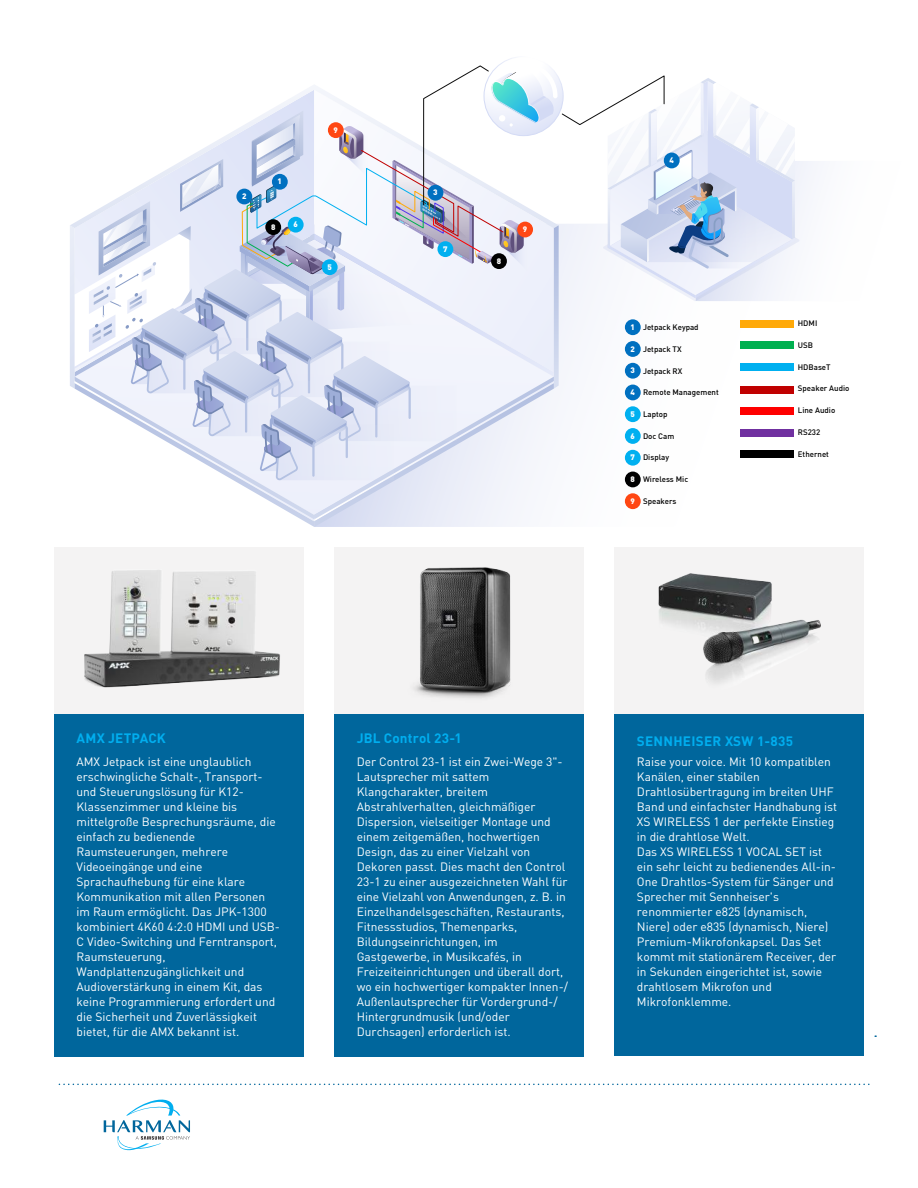
<style>
.page{position:relative;width:918px;height:1188px;background:#fff}
.page>*{position:absolute;margin:0;border:0;box-sizing:border-box;transform-origin:0 0}
.t1{font:700 13.5px "DIN";letter-spacing:.01em;color:#00aeef}
.t2{font:13.5px "DINT Bold";letter-spacing:.02em;color:#00aeef}
.t3{font:12px/15px "DINT";color:#fff}
.t4{font:500 7.95px "DIN";color:#000}
.t5{font:900 7.95px "DIN";color:#fff}
</style>
<div class="page">
<div style="left:54px;top:547px;width:250px;height:194px;background:#f4f3f3"></div>
<div style="left:334px;top:547px;width:250px;height:194px;background:#f4f3f3"></div>
<div style="left:614px;top:547px;width:250px;height:194px;background:#f4f3f3"></div>
<div style="left:54px;top:714px;width:250px;height:343px;background:#00669c"></div>
<div style="left:334px;top:714px;width:250px;height:342px;background:#00669c"></div>
<div style="left:614px;top:714px;width:250px;height:341px;background:#00669c"></div>
<svg style="left:59px;top:1084px;width:811px;height:1px"></svg>
<svg style="left:70px;top:64px;width:745px;height:463px"></svg>
<div style="left:625px;top:319px;width:16px;height:16px;background:#0070c0;border-radius:50%"></div>
<div style="left:272px;top:174px;width:16px;height:16px;background:#0070c0;border-radius:50%"></div>
<div style="left:625px;top:341px;width:16px;height:16px;background:#0070c0;border-radius:50%"></div>
<div style="left:236px;top:189px;width:16px;height:15px;background:#0070c0;border-radius:50%"></div>
<div style="left:625px;top:363px;width:16px;height:16px;background:#0070c0;border-radius:50%"></div>
<div style="left:428px;top:185px;width:15px;height:16px;background:#0070c0;border-radius:50%"></div>
<div style="left:625px;top:385px;width:16px;height:15px;background:#0070c0;border-radius:50%"></div>
<div style="left:664px;top:153px;width:16px;height:15px;background:#0070c0;border-radius:50%"></div>
<div style="left:625px;top:406px;width:16px;height:16px;background:#00b0f0;border-radius:50%"></div>
<div style="left:322px;top:259px;width:16px;height:16px;background:#00b0f0;border-radius:50%"></div>
<div style="left:625px;top:428px;width:16px;height:16px;background:#00b0f0;border-radius:50%"></div>
<div style="left:288px;top:217px;width:16px;height:16px;background:#00b0f0;border-radius:50%"></div>
<div style="left:625px;top:450px;width:16px;height:16px;background:#00b0f0;border-radius:50%"></div>
<div style="left:437px;top:241px;width:16px;height:16px;background:#00b0f0;border-radius:50%"></div>
<div style="left:625px;top:472px;width:16px;height:15px;background:#000;border-radius:50%"></div>
<div style="left:265px;top:219px;width:16px;height:16px;background:#000;border-radius:50%"></div>
<div style="left:491px;top:253px;width:16px;height:16px;background:#000;border-radius:50%"></div>
<div style="left:625px;top:493px;width:16px;height:16px;background:#ff4713;border-radius:50%"></div>
<div style="left:517px;top:222px;width:16px;height:15px;background:#ff4713;border-radius:50%"></div>
<div style="left:328px;top:122px;width:16px;height:16px;background:#ff4713;border-radius:50%"></div>
<div style="left:740px;top:320px;width:53px;height:8px;background:#ffa908"></div>
<div style="left:740px;top:341px;width:53px;height:8px;background:#00b050"></div>
<div style="left:740px;top:364px;width:53px;height:7px;background:#00b0f0"></div>
<div style="left:740px;top:386px;width:53px;height:8px;background:#c00000"></div>
<div style="left:740px;top:407px;width:53px;height:8px;background:#f00"></div>
<div style="left:740px;top:429px;width:53px;height:7px;background:#7030a0"></div>
<div style="left:740px;top:450px;width:53px;height:7px;background:#000"></div>
<img style="left:658px;top:574px;width:162px;height:109px">
<img style="left:414px;top:567px;width:97px;height:131px">
<img style="left:84px;top:570px;width:196px;height:118px">
<svg style="left:104px;top:1099px;width:86px;height:52px"></svg>
<p class="t5" style="left:242px;top:191px;width:6px">2</p>
<p class="t5" style="left:278px;top:176px;width:6px">1</p>
<p class="t5" style="left:271px;top:222px;width:6px">8</p>
<p class="t5" style="left:294px;top:219px;width:6px">6</p>
<p class="t5" style="left:334px;top:125px;width:6px">9</p>
<p class="t5" style="left:328px;top:262px;width:6px">5</p>
<p class="t5" style="left:433px;top:187px;width:6px">3</p>
<p class="t5" style="left:443px;top:244px;width:6px">7</p>
<p class="t5" style="left:497px;top:256px;width:6px">8</p>
<p class="t5" style="left:523px;top:224px;width:6px">9</p>
<p class="t5" style="left:670px;top:155px;width:6px">4</p>
<p class="t5" style="left:631px;top:322px;width:6px">1</p>
<p class="t5" style="left:631px;top:343px;width:6px">2</p>
<p class="t5" style="left:631px;top:365px;width:6px">3</p>
<p class="t5" style="left:631px;top:387px;width:6px">4</p>
<p class="t5" style="left:631px;top:409px;width:6px">5</p>
<p class="t5" style="left:631px;top:430px;width:6px">6</p>
<p class="t5" style="left:631px;top:452px;width:6px">7</p>
<p class="t5" style="left:631px;top:474px;width:6px">8</p>
<p class="t5" style="left:631px;top:496px;width:6px">9</p>
<p class="t4" style="left:643px;top:322px;width:57px">Jetpack Keypad</p>
<p class="t4" style="left:643px;top:344px;width:40px">Jetpack TX</p>
<p class="t4" style="left:643px;top:366px;width:41px">Jetpack RX</p>
<p class="t4" style="left:643px;top:387px;width:77px">Remote Management</p>
<p class="t4" style="left:643px;top:409px;width:26px">Laptop</p>
<p class="t4" style="left:643px;top:431px;width:33px">Doc Cam</p>
<p class="t4" style="left:643px;top:453px;width:28px">Display</p>
<p class="t4" style="left:643px;top:474px;width:47px">Wireless Mic</p>
<p class="t4" style="left:643px;top:496px;width:35px">Speakers</p>
<p class="t4" style="left:798px;top:318px;width:21px">HDMI</p>
<p class="t4" style="left:798px;top:340px;width:17px">USB</p>
<p class="t4" style="left:798px;top:362px;width:34px">HDBaseT</p>
<p class="t4" style="left:798px;top:383px;width:53px">Speaker Audio</p>
<p class="t4" style="left:798px;top:405px;width:39px">Line Audio</p>
<p class="t4" style="left:798px;top:427px;width:24px">RS232</p>
<p class="t4" style="left:798px;top:449px;width:33px">Ethernet</p>
<p class="t1" style="left:76px;top:729px;width:91px">AMX JETPACK</p>
<p class="t3" style="left:76px;top:755px;width:205px">AMX Jetpack ist eine unglaublich erschwingliche Schalt-, Transport&shy;und Steuerungslösung für K12-<br>Klassenzimmer und kleine bis mittelgroße Besprechungsräume, die einfach zu bedienende<br>Raumsteuerungen, mehrere<br>Videoeingänge und eine<br>Sprachaufhebung für eine klare<br>Kommunikation mit allen Personen im Raum ermöglicht. Das JPK-1300 kombiniert 4K60 4:2:0 HDMI und USB-<br>C Video-Switching und Ferntransport,<br>Raumsteuerung,<br>Wandplattenzugänglichkeit und<br>Audioverstärkung in einem Kit, das keine Programmierung erfordert und die Sicherheit und Zuverlässigkeit bietet, für die AMX bekannt ist.</p>
<p class="t1" style="left:357px;top:729px;width:106px">JBL Control 23-1</p>
<p class="t3" style="left:357px;top:754px;width:213px">Der Control 23-1 ist ein Zwei-Wege 3"- Lautsprecher mit sattem Klangcharakter, breitem Abstrahlverhalten, gleichmäßiger Dispersion, vielseitiger Montage und einem zeitgemäßen, hochwertigen Design, das zu einer Vielzahl von Dekoren passt. Dies macht den Control 23-1 zu einer ausgezeichneten Wahl für eine Vielzahl von Anwendungen, z. B. in Einzelhandelsgeschäften, Restaurants, Fitnessstudios, Themenparks, Bildungseinrichtungen, im Gastgewerbe, in Musikcafés, in Freizeiteinrichtungen und überall dort, wo ein hochwertiger kompakter Innen-/ Außenlautsprecher für Vordergrund-/ Hintergrundmusik (und/oder Durchsagen) erforderlich ist.</p>
<p class="t2" style="left:637px;top:733px;width:158px">SENNHEISER XSW 1-835</p>
<p class="t3" style="left:637px;top:755px;width:202px">Raise your voice. Mit 10 kompatiblen<br>Kanälen, einer stabilen<br>Drahtlosübertragung im breiten UHF<br>Band und einfachster Handhabung ist<br>XS WIRELESS 1 der perfekte Einstieg in die drahtlose Welt.<br>Das XS WIRELESS 1 VOCAL SET ist ein sehr leicht zu bedienendes All-in-<br>One Drahtlos-System für Sänger und<br>Sprecher mit Sennheiser's renommierter e825 (dynamisch,<br>Niere) oder e835 (dynamisch, Niere)<br>Premium-Mikrofonkapsel. Das Set kommt mit stationärem Receiver, der in Sekunden eingerichtet ist, sowie drahtlosem Mikrofon und<br>Mikrofonklemme.</p>
</div>
